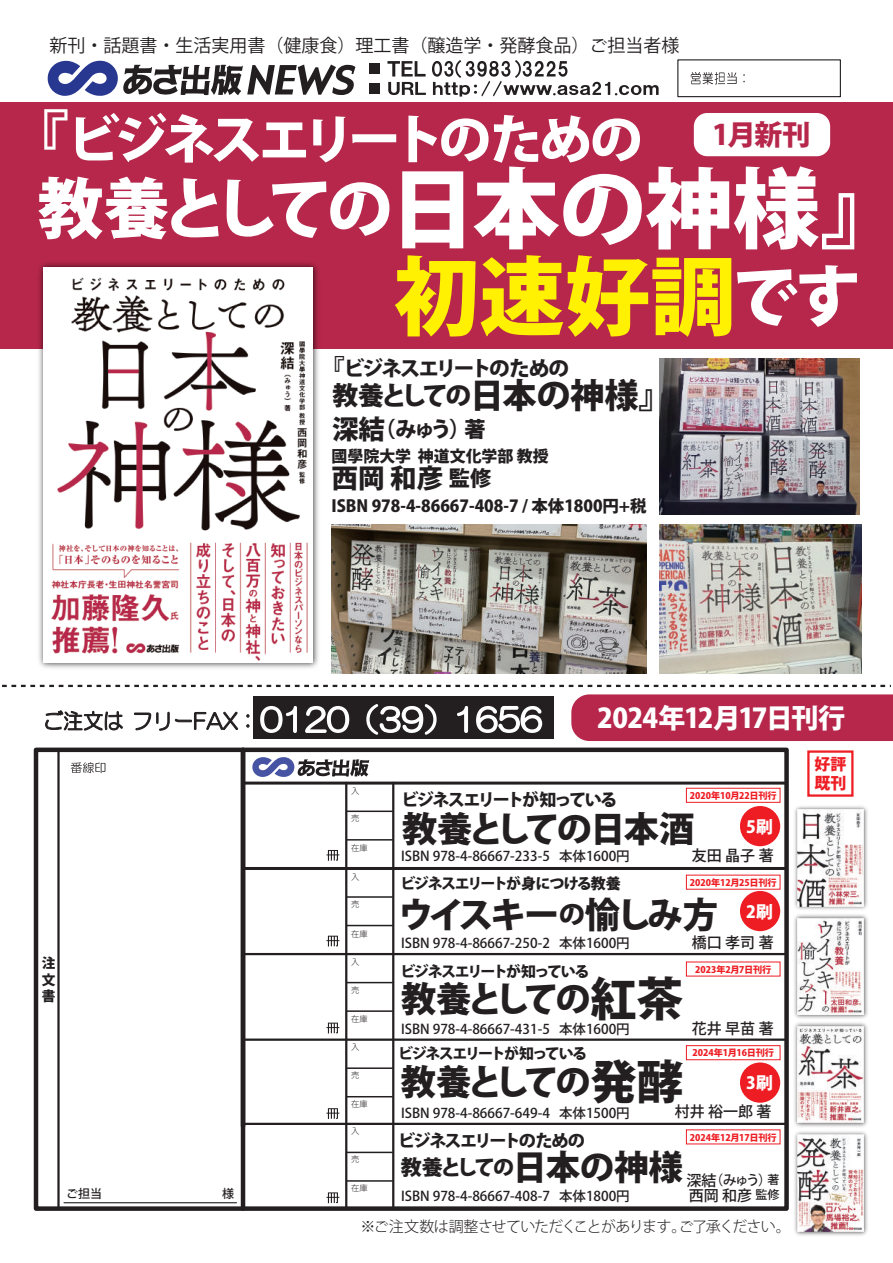
<style>
.page{position:relative;width:893px;height:1263px;background:#fff}
.page>*{position:absolute;margin:0;border:0;box-sizing:border-box;transform-origin:0 0}
.t1{font:800 85.5px "Koz Go Pr 6 N";color:#fff101}
.t2{font:800 65.85px "Koz Go Pr 6 N";letter-spacing:-.11em;color:#fff}
.t3{font:800 52.8px "Koz Go Pr 6 N";letter-spacing:-.1em;color:#fff}
.t4{font:800 35.4px "Koz Go Pr 6 N";letter-spacing:-.1em;color:#231f20}
.t5{font:800 35.25px "Koz Go Pr 6 N";letter-spacing:-.1em;color:#231f20}
.t6{font:800 35.25px "Koz Go Pr 6 N";letter-spacing:-.07em;color:#231f20}
.t7{font:800 27.9px "Koz Go Pr 6 N";color:#b6274b}
.t8{font:800 27px "Koz Go Pr 6 N";letter-spacing:-.04em;color:#fff}
.t9{font:800 26.55px "Koz Go Pro";color:#231f20}
.t10{font:800 25.8px "Koz Go Pr 6 N";letter-spacing:-.11em;color:#231f20}
.t11{font:800 21.3px "Koz Go Pro";color:#231f20}
.t12{font:800 21px "Koz Go Pr 6 N";letter-spacing:-.11em;color:#231f20}
.t13{font:800 20.7px "Koz Go Pr 6 N";letter-spacing:-.1em;color:#231f20}
.t14{font:18px "Koz Go Pro";color:#231f20}
.t15{font:800 17.1px "Koz Go Pr 6 N";letter-spacing:-.1em;color:#231f20}
.t16{font:800 16.8px "Koz Go Pro";color:#fff}
.t17{font:800 16.5px "Koz Go Pro";color:#231f20}
.t18{font:800 15.9px "Koz Go Pro";color:#231f20}
.t19{font:800 15.9px/18.5px "Koz Go Pro";color:#ee1d23}
.t20{font:800 15px "Koz Go Pr 6 N";letter-spacing:-.1em;color:#231f20}
.t21{font:300 15px "Koz Go Pro";letter-spacing:-.05em;color:#231f20}
.t22{font:500 15px "Koz Go Pr 6 N";color:#231f20}
.t23{font:800 13.65px/16.4px "Koz Go Pro";color:#231f20;text-align:justify}
.t24{font:500 13.5px "Koz Go Pr 6 N";color:#231f20}
.t25{font:800 9.15px "Koz Go Pro";color:#ee1d23}
.t26{font:300 8.25px "Koz Go Pro";color:#231f20}
.s1{font-size:62.85px}
.s2{font-size:87.3px}
.s3{font-size:66px;color:#fff}
.s4{font-size:24.6px}
.s5{font-size:34.2px}
.s6{font-size:26.55px}
.s7{font-size:21.3px}
.s8{font-size:26.25px}
.s9{font-size:46.35px}
.s10{font-size:34.5px}
.s11{font-size:15px}
.s12{font-size:12px}
</style>
<div class="page">
<img style="left:794px;top:806px;width:74px;height:430px">
<img style="left:798px;top:1026px;width:65px;height:97px">
<img style="left:798px;top:918px;width:65px;height:96px">
<img style="left:798px;top:1135px;width:66px;height:97px">
<img style="left:798px;top:810px;width:66px;height:96px">
<div style="left:0;top:102px;width:893px;height:247px;background:#b6274b"></div>
<svg style="left:48px;top:60px;width:307px;height:36px"></svg>
<div style="left:369px;top:83px;width:11px;height:11px;background:#231f20"></div>
<svg style="left:387px;top:61px;width:39px;height:34px"></svg>
<svg style="left:432px;top:60px;width:227px;height:37px"></svg>
<div style="left:369px;top:64px;width:11px;height:10px;background:#231f20"></div>
<div style="left:677px;top:59px;width:164px;height:38px;background:#fff;border:1px solid #231f20"></div>
<svg style="left:691px;top:72px;width:46px;height:13px"></svg>
<div style="left:686px;top:788px;width:94px;height:15px;border:1px solid #ee1d23"></div>
<div style="left:686px;top:1045px;width:94px;height:15px;border:1px solid #ee1d23"></div>
<svg style="left:326px;top:936px;width:13px;height:10px"></svg>
<svg style="left:326px;top:1023px;width:13px;height:10px"></svg>
<svg style="left:326px;top:1108px;width:13px;height:11px"></svg>
<div style="left:34px;top:747px;width:755px;height:464px;border:4px solid #231f20"></div>
<hr style="left:57px;top:750px;width:3px;height:458px;background:#231f20">
<hr style="left:241px;top:750px;width:4px;height:458px;background:#231f20">
<hr style="left:345px;top:783px;width:2px;height:425px;background:#231f20">
<hr style="left:392px;top:783px;width:2px;height:425px;background:#231f20">
<hr style="left:243px;top:867px;width:543px;height:3px;background:#231f20">
<hr style="left:243px;top:781px;width:543px;height:3px;background:#231f20">
<hr style="left:243px;top:953px;width:543px;height:2px;background:#231f20">
<hr style="left:243px;top:1038px;width:543px;height:3px;background:#231f20">
<hr style="left:346px;top:896px;width:46px;height:2px;background:#231f20">
<hr style="left:346px;top:925px;width:46px;height:1px;background:#231f20">
<svg style="left:326px;top:850px;width:13px;height:11px"></svg>
<hr style="left:346px;top:810px;width:46px;height:2px;background:#231f20">
<hr style="left:346px;top:839px;width:46px;height:1px;background:#231f20">
<hr style="left:346px;top:982px;width:46px;height:1px;background:#231f20">
<hr style="left:346px;top:1010px;width:46px;height:2px;background:#231f20">
<hr style="left:346px;top:1067px;width:46px;height:2px;background:#231f20">
<hr style="left:346px;top:1096px;width:46px;height:1px;background:#231f20">
<div style="left:740px;top:806px;width:40px;height:40px;background:#ee1d23;border-radius:50%"></div>
<div style="left:740px;top:891px;width:40px;height:40px;background:#ee1d23;border-radius:50%"></div>
<div style="left:740px;top:1062px;width:40px;height:41px;background:#ee1d23;border-radius:50%"></div>
<svg style="left:2px;top:685px;width:889px;height:2px"></svg>
<div style="left:253px;top:696px;width:301px;height:43px;background:#231f20"></div>
<svg style="left:45px;top:710px;width:78px;height:21px"></svg>
<svg style="left:134px;top:712px;width:104px;height:19px"></svg>
<svg style="left:246px;top:714px;width:4px;height:14px"></svg>
<svg style="left:260px;top:706px;width:37px;height:27px"></svg>
<svg style="left:305px;top:706px;width:45px;height:27px"></svg>
<svg style="left:366px;top:704px;width:71px;height:31px"></svg>
<svg style="left:457px;top:706px;width:12px;height:27px"></svg>
<svg style="left:476px;top:706px;width:67px;height:27px"></svg>
<div style="left:571px;top:694px;width:322px;height:47px;background:#b6274b"></div>
<hr style="left:64px;top:1202px;width:172px;height:1px;background:#231f20">
<svg style="left:326px;top:1192px;width:13px;height:11px"></svg>
<hr style="left:243px;top:1123px;width:543px;height:2px;background:#231f20">
<hr style="left:346px;top:1152px;width:46px;height:1px;background:#231f20">
<hr style="left:346px;top:1180px;width:46px;height:2px;background:#231f20">
<svg style="left:252px;top:757px;width:117px;height:20px"></svg>
<svg style="left:71px;top:762px;width:34px;height:11px"></svg>
<div style="left:807px;top:750px;width:46px;height:47px;border:2px solid #ee1d23"></div>
<img style="left:38px;top:263px;width:281px;height:406px">
<img style="left:44px;top:268px;width:269px;height:395px">
<div style="left:694px;top:113px;width:136px;height:43px;background:#fff;border-radius:13px"></div>
<img style="left:659px;top:524px;width:202px;height:149px">
<img style="left:659px;top:359px;width:200px;height:155px">
<img style="left:332px;top:524px;width:315px;height:149px">
<h3 class="t14" style="left:50px;top:33px;width:631px">新刊・話題書・生活実用書（健康食）理工書（醸造学・発酵食品）ご担当者様</h3>
<h3 class="t3" style="left:6px;top:110px;width:638px"><span class="s1">『</span>ビジネスエリートのための</h3>
<h2 class="t2" style="left:38px;top:172px;width:871px">教養としての<span class="s2">日本の神様』</span></h2>
<h1 class="t1" style="left:394px;top:249px;width:469px">初速好調<span class="s3">です</span></h1>
<h3 class="t7" style="left:713px;top:119px;width:99px">1月新刊</h3>
<h3 class="t13" style="left:320px;top:356px;width:251px"><span class="s4">『</span>ビジネスエリートのための</h3>
<h3 class="t10" style="left:332px;top:381px;width:342px">教養としての<span class="s5">日本の神様』</span></h3>
<h3 class="t11" style="left:332px;top:415px;width:155px"><span class="s6">深結</span>（みゅう）著</h3>
<p class="t18" style="left:332px;top:445px;width:219px">國學院大学 神道文化学部 教授</p>
<h3 class="t9" style="left:332px;top:461px;width:161px">西岡 和彦 <span class="s7">監修</span></h3>
<p class="t17" style="left:331px;top:495px;width:317px">ISBN 978-4-86667-408-7 / 本体1800円+税</p>
<p class="t23" style="left:42px;top:956px;width:15px">注文書</p>
<p class="t26" style="left:351px;top:785px;width:10px">入</p>
<p class="t26" style="left:351px;top:813px;width:10px">売</p>
<p class="t26" style="left:351px;top:842px;width:18px">在庫</p>
<p class="t26" style="left:351px;top:871px;width:10px">入</p>
<p class="t26" style="left:351px;top:899px;width:10px">売</p>
<p class="t26" style="left:351px;top:928px;width:18px">在庫</p>
<p class="t26" style="left:351px;top:957px;width:10px">入</p>
<p class="t26" style="left:351px;top:984px;width:10px">売</p>
<p class="t26" style="left:351px;top:1014px;width:18px">在庫</p>
<p class="t26" style="left:351px;top:1042px;width:10px">入</p>
<p class="t26" style="left:351px;top:1069px;width:10px">売</p>
<p class="t26" style="left:351px;top:1099px;width:18px">在庫</p>
<p class="t26" style="left:351px;top:1126px;width:10px">入</p>
<p class="t26" style="left:351px;top:1153px;width:10px">売</p>
<p class="t26" style="left:351px;top:1183px;width:18px">在庫</p>
<h3 class="t8" style="left:597px;top:703px;width:250px">2024年12月17日刊行</h3>
<p class="t15" style="left:401px;top:790px;width:217px">ビジネスエリートが知っている</p>
<h3 class="t6" style="left:402px;top:809px;width:294px">教養としての日本酒</h3>
<p class="t25" style="left:690px;top:789px;width:88px">2020年10月22日刊行</p>
<p class="t16" style="left:746px;top:816px;width:28px">5刷</p>
<p class="t24" style="left:401px;top:848px;width:230px">ISBN 978-4-86667-233-5 本体1600円</p>
<p class="t22" style="left:692px;top:847px;width:83px">友田 晶子 著</p>
<p class="t20" style="left:400px;top:875px;width:222px">ビジネスエリートが身につける教養</p>
<h3 class="t4" style="left:398px;top:895px;width:321px">ウイスキー<span class="s8">の</span>愉しみ方</h3>
<p class="t25" style="left:690px;top:876px;width:88px">2020年12月25日刊行</p>
<p class="t16" style="left:746px;top:901px;width:28px">2刷</p>
<p class="t24" style="left:401px;top:935px;width:230px">ISBN 978-4-86667-250-2 本体1600円</p>
<p class="t22" style="left:692px;top:934px;width:83px">橋口 孝司 著</p>
<p class="t20" style="left:400px;top:963px;width:191px">ビジネスエリートが知っている</p>
<h3 class="t5" style="left:401px;top:979px;width:284px">教養としての<span class="s9">紅茶</span></h3>
<p class="t25" style="left:695px;top:963px;width:78px">2023年2月7日刊行</p>
<p class="t24" style="left:401px;top:1021px;width:230px">ISBN 978-4-86667-431-5 本体1600円</p>
<p class="t22" style="left:692px;top:1020px;width:83px">花井 早苗 著</p>
<p class="t20" style="left:398px;top:1045px;width:191px">ビジネスエリートが知っている</p>
<h3 class="t5" style="left:401px;top:1062px;width:284px">教養としての<span class="s9">発酵</span></h3>
<p class="t25" style="left:692px;top:1047px;width:83px">2024年1月16日刊行</p>
<p class="t16" style="left:746px;top:1072px;width:28px">3刷</p>
<p class="t22" style="left:675px;top:1102px;width:98px">村井 裕一郎 著</p>
<p class="t24" style="left:401px;top:1106px;width:230px">ISBN 978-4-86667-649-4 本体1500円</p>
<p class="t15" style="left:398px;top:1131px;width:188px">ビジネスエリートのための</p>
<h3 class="t12" style="left:401px;top:1156px;width:284px">教養としての<span class="s10">日本の神様</span></h3>
<p class="t25" style="left:690px;top:1131px;width:88px">2024年12月17日刊行</p>
<p class="t24" style="left:687px;top:1172px;width:94px"><span class="s11">深結</span>（みゅう）<span class="s12">著</span></p>
<p class="t22" style="left:689px;top:1186px;width:92px">西岡 和彦 <span class="s12">監修</span></p>
<p class="t24" style="left:401px;top:1188px;width:230px">ISBN 978-4-86667-408-7 本体1800円</p>
<p class="t19" style="left:814px;top:756px;width:33px">好評既刊</p>
<p class="t21" style="left:361px;top:1217px;width:432px">※ご注文数は調整させていただくことがあります。ご了承ください。</p>
</div>
